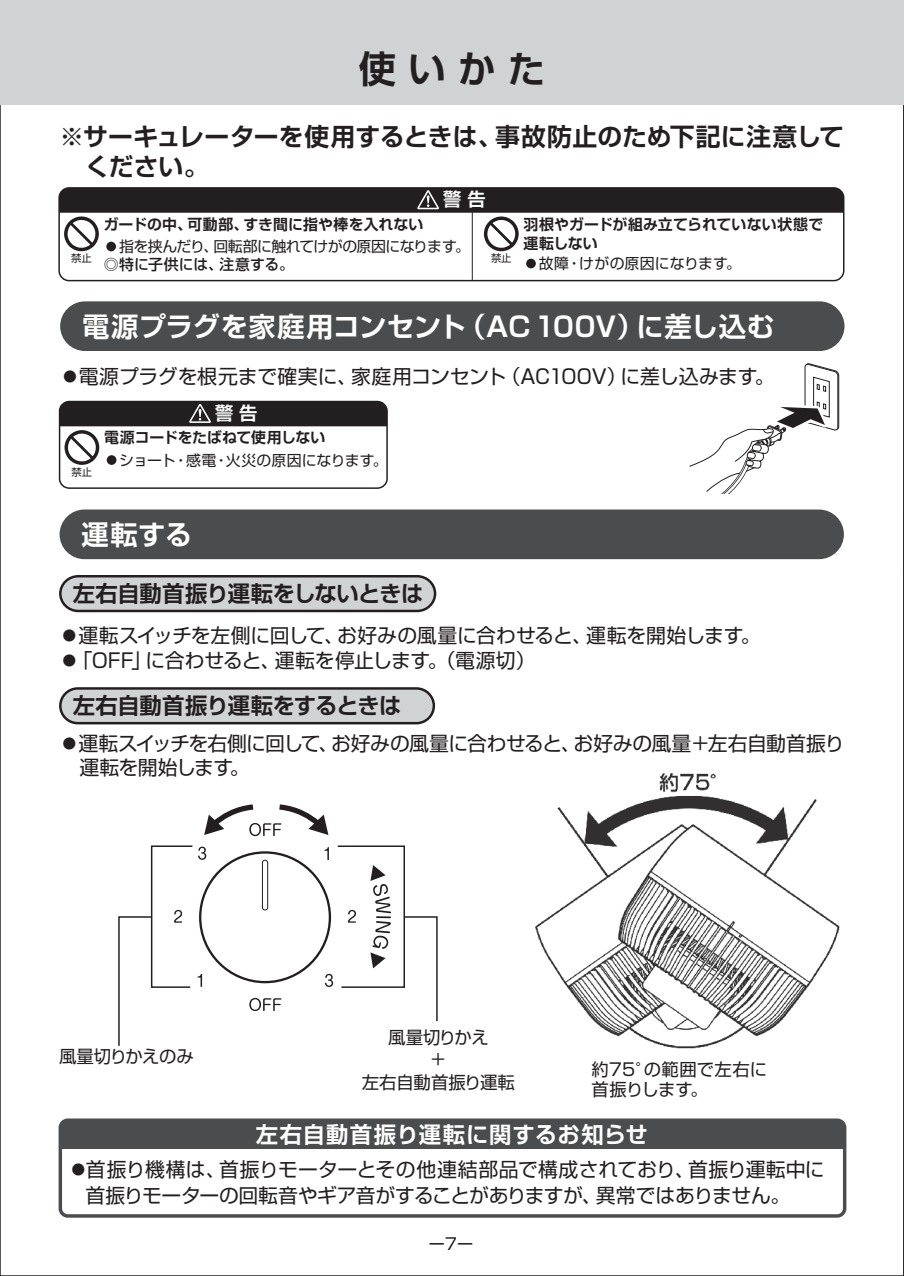
<style>
.page{position:relative;width:904px;height:1276px;background:#fff}
.page>*{position:absolute;margin:0;border:0;box-sizing:border-box;transform-origin:0 0}
.t1{font:700 37.27px "Shin Go Pro De";color:#231f20}
.t2{font:700 27.3px "Shin Go Pro De";letter-spacing:.015em;color:#fff}
.t3{font:700 24.85px/29.8px "Shin Go Pro De";letter-spacing:.005em;color:#231f20}
.t4{font:700 22.4px "Shin Go Pro De";letter-spacing:-.02em;color:#231f20}
.t5{font:700 22.4px "Shin Go Pro De";letter-spacing:.035em;color:#fff}
.t6{font:19.78px/24.8px "Shin Go Pro";letter-spacing:-.015em;color:#231f20}
.t7{font:700 18.2px "Shin Go Pro De";color:#fff}
.t8{font:17.32px/22.4px "Shin Go Pro";color:#231f20;text-align:center}
.t9{font:17.32px "Shin Go Pro";letter-spacing:-.03em;color:#231f20}
.t10{font:16.1px "Shin Go Pro";color:#231f20}
.t11{font:700 14.88px/19.1px "Shin Go Pro De";letter-spacing:.005em;color:#231f20}
.t12{font:14.88px "Shin Go Pro";letter-spacing:-.025em;color:#231f20}
.t13{font:14.88px "Shin Go Pro";color:#231f20}
.t14{font:14.88px "Shin Go Pro";letter-spacing:.005em;color:#231f20}
.t15{font:700 14.88px "Shin Go Pro De";letter-spacing:-.015em;color:#231f20}
.t16{font:500 14.88px "Shin Go Pro";color:#231f20}
.t17{font:10.33px "Shin Go Pro";color:#231f20}
</style>
<div class="page">
<img style="left:535px;top:773px;width:305px;height:276px">
<svg style="left:249px;top:997px;width:32px;height:14px"></svg>
<div style="left:262px;top:859px;width:6px;height:51px;border:1px solid #231f20;border-radius:3px"></div>
<svg style="left:903px;top:0;width:1px;height:1275px"></svg>
<div style="left:60px;top:688px;width:374px;height:35px;background:#d1d2d4;border-radius:17px"></div>
<div style="left:59px;top:687px;width:376px;height:37px;border:2px solid #231f20;border-radius:17px"></div>
<svg style="left:59px;top:575px;width:378px;height:38px"></svg>
<div style="left:0;top:0;width:903px;height:104px;background:#d1d2d4"></div>
<div style="left:60px;top:509px;width:783px;height:50px;background:#4b4c4d;border-radius:25px"></div>
<svg style="left:118px;top:845px;width:88px;height:201px"></svg>
<svg style="left:324px;top:845px;width:114px;height:177px"></svg>
<svg style="left:204px;top:804px;width:124px;height:32px"></svg>
<hr style="left:472px;top:203px;width:1px;height:77px;background:#231f20">
<div style="left:58px;top:187px;width:786px;height:94px;border:1px solid #231f20;border-radius:10px"></div>
<div style="left:103px;top:238px;width:16px;height:17px;border:4px solid #fff;border-radius:50%"></div>
<svg style="left:59px;top:188px;width:784px;height:63px"></svg>
<div style="left:522px;top:255px;width:17px;height:17px;border:4px solid #fff;border-radius:50%"></div>
<div style="left:60px;top:301px;width:784px;height:50px;background:#4b4c4d;border-radius:25px"></div>
<div style="left:59px;top:401px;width:329px;height:88px;border:1px solid #231f20;border-radius:10px"></div>
<svg style="left:60px;top:401px;width:327px;height:64px"></svg>
<div style="left:103px;top:451px;width:17px;height:17px;border:3px solid #fff;border-radius:50%"></div>
<svg style="left:689px;top:363px;width:150px;height:130px"></svg>
<div style="left:63px;top:1122px;width:779px;height:26px;background:#4b4c4d"></div>
<div style="left:59px;top:1118px;width:787px;height:99px;border:3px solid #4b4c4d;border-radius:7px"></div>
<h1 class="t1" style="left:359px;top:38px;width:187px">使 い か た</h1>
<p class="t3" style="left:60px;top:119px;width:785px">※サーキュレーターを使用するときは、事故防止のため下記に注意して　ください。</p>
<p class="t17" style="left:71px;top:250px;width:22px">禁止</p>
<p class="t7" style="left:443px;top:184px;width:44px">警 告</p>
<p class="t12" style="left:104px;top:234px;width:368px">●指を挟んだり、回転部に触れてけがの原因になります。</p>
<p class="t16" style="left:104px;top:252px;width:192px">◎特に子供には、注意する。</p>
<p class="t17" style="left:491px;top:250px;width:22px">禁止</p>
<p class="t11" style="left:104px;top:213px;width:321px">ガードの中、可動部、すき間に指や棒を入れない</p>
<p class="t11" style="left:523px;top:213px;width:301px">羽根やガードが組み立てられていない状態で運転しない</p>
<p class="t14" style="left:523px;top:251px;width:219px">●故障・けがの原因になります。</p>
<h2 class="t2" style="left:82px;top:304px;width:693px">電源プラグを家庭用コンセント（AC 100V）に差し込む</h2>
<p class="t6" style="left:60px;top:361px;width:715px">●電源プラグを根元まで確実に、家庭用コンセント（AC100V）に差し込みます。</p>
<p class="t17" style="left:72px;top:463px;width:22px">禁止</p>
<p class="t7" style="left:215px;top:398px;width:44px">警 告</p>
<p class="t13" style="left:104px;top:448px;width:285px">●ショート・感電・火災の原因になります。</p>
<p class="t15" style="left:104px;top:425px;width:223px">電源コードをたばねて使用しない</p>
<h2 class="t2" style="left:82px;top:512px;width:112px">運転する</h2>
<p class="t4" style="left:73px;top:575px;width:352px">左右自動首振り運転をしないときは</p>
<p class="t6" style="left:60px;top:620px;width:702px">●運転スイッチを左側に回して、お好みの風量に合わせると、運転を開始します。</p>
<p class="t6" style="left:60px;top:645px;width:477px">●「OFF」に合わせると、運転を停止します。（電源切）</p>
<p class="t4" style="left:73px;top:687px;width:330px">左右自動首振り運転をするときは</p>
<p class="t6" style="left:79px;top:728px;width:766px;text-indent:-20px">●運転スイッチを右側に回して、お好みの風量に合わせると、お好みの風量＋左右自動首振り運転を開始します。</p>
<p class="t9" style="left:59px;top:1042px;width:136px">風量切りかえのみ</p>
<p class="t8" style="left:361px;top:1024px;width:155px">風量切りかえ<br>＋<br>左右自動首振り運転</p>
<p class="t8" style="left:591px;top:1057px;width:177px;line-height:19.8px;text-align:left">約75°の範囲で左右に首振りします。</p>
<p class="t5" style="left:256px;top:1115px;width:393px">左右自動首振り運転に関するお知らせ</p>
<p class="t6" style="left:85px;top:1153px;width:740px;line-height:26.2px;text-indent:-17px">●首振り機構は、首振りモーターとその他連結部品で構成されており、首振り運転中に首振りモーターの回転音やギア音がすることがありますが、異常ではありません。</p>
<p class="t10" style="left:428px;top:1230px;width:46px">ー7ー</p>
</div>
